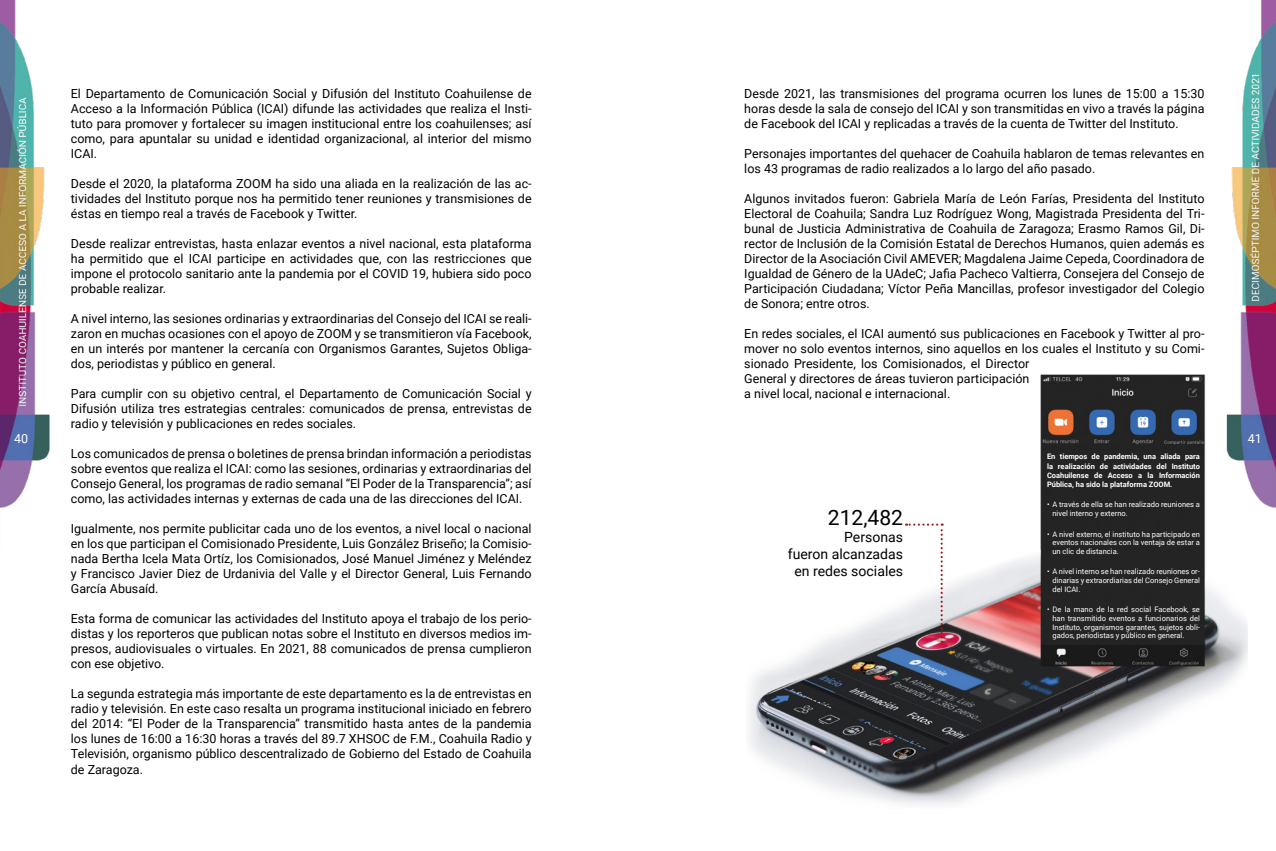
<style>
.page{position:relative;width:1276px;height:851px;background:#fff}
.page>*{position:absolute;margin:0;border:0;box-sizing:border-box;transform-origin:0 0}
.t1{font:21.12px "Roboto";color:#000}
.t2{font:14px/16.9px "Roboto";color:#000;text-align:right}
.t3{font:12.5px/15px "Roboto";color:#000;text-align:justify}
.t4{font:12.5px "Roboto";color:#fff}
.t5{font:7.5px/8.6px "Roboto";color:#fff;text-align:justify}
.t6{font:700 7.5px/9px "Roboto";color:#fff;text-align:justify}
</style>
<div class="page">
<img style="left:0;top:0;width:1276px;height:805px">
<p class="t3" style="left:71px;top:86px;width:462px">El Departamento de Comunicación Social y Difusión del Instituto Coahuilense de Acceso a la Información Pública (ICAI) difunde las actividades que realiza el Insti&shy;tuto para promover y fortalecer su imagen institucional entre los coahuilenses; así como, para apuntalar su unidad e identidad organizacional, al interior del mismo ICAI.</p>
<p class="t3" style="left:71px;top:176px;width:462px">Desde el 2020, la plataforma ZOOM ha sido una aliada en la realización de las ac&shy;tividades del Instituto porque nos ha permitido tener reuniones y transmisiones de éstas en tiempo real a través de Facebook y Twitter.</p>
<p class="t3" style="left:71px;top:236px;width:462px">Desde realizar entrevistas, hasta enlazar eventos a nivel nacional, esta plataforma ha permitido que el ICAI participe en actividades que, con las restricciones que impone el protocolo sanitario ante la pandemia por el COVID 19, hubiera sido poco probable realizar.</p>
<p class="t3" style="left:71px;top:311px;width:462px">A nivel interno, las sesiones ordinarias y extraordinarias del Consejo del ICAI se reali&shy;zaron en muchas ocasiones con el apoyo de ZOOM y se transmitieron vía Facebook, en un interés por mantener la cercanía con Organismos Garantes, Sujetos Obliga&shy;dos, periodistas y público en general.</p>
<p class="t3" style="left:71px;top:386px;width:462px">Para cumplir con su objetivo central, el Departamento de Comunicación Social y Difusión utiliza tres estrategias centrales: comunicados de prensa, entrevistas de radio y televisión y publicaciones en redes sociales.</p>
<p class="t3" style="left:71px;top:446px;width:462px">Los comunicados de prensa o boletines de prensa brindan información a periodistas sobre eventos que realiza el ICAI: como las sesiones, ordinarias y extraordinarias del Consejo General, los programas de radio semanal “El Poder de la Transparencia”; así como, las actividades internas y externas de cada una de las direcciones del ICAI.</p>
<p class="t3" style="left:71px;top:521px;width:462px">Igualmente, nos permite publicitar cada uno de los eventos, a nivel local o nacional en los que participan el Comisionado Presidente, Luis González Briseño; la Comisio&shy;nada Bertha Icela Mata Ortíz, los Comisionados, José Manuel Jiménez y Meléndez y Francisco Javier Diez de Urdanivia del Valle y el Director General, Luis Fernando García Abusaíd.</p>
<p class="t3" style="left:71px;top:611px;width:462px">Esta forma de comunicar las actividades del Instituto apoya el trabajo de los perio&shy;distas y los reporteros que publican notas sobre el Instituto en diversos medios im&shy;presos, audiovisuales o virtuales. En 2021, 88 comunicados de prensa cumplieron con ese objetivo.</p>
<p class="t3" style="left:71px;top:686px;width:462px">La segunda estrategia más importante de este departamento es la de entrevistas en radio y televisión. En este caso resalta un programa institucional iniciado en febrero del 2014: “El Poder de la Transparencia” transmitido hasta antes de la pandemia los lunes de 16:00 a 16:30 horas a través del 89.7 XHSOC de F.M., Coahuila Radio y Televisión, organismo público descentralizado de Gobierno del Estado de Coahuila de Zaragoza.</p>
<p class="t3" style="left:744px;top:86px;width:462px">Desde 2021, las transmisiones del programa ocurren los lunes de 15:00 a 15:30 horas desde la sala de consejo del ICAI y son transmitidas en vivo a través la página de Facebook del ICAI y replicadas a través de la cuenta de Twitter del Instituto.</p>
<p class="t3" style="left:744px;top:146px;width:461px">Personajes importantes del quehacer de Coahuila hablaron de temas relevantes en los 43 programas de radio realizados a lo largo del año pasado.</p>
<p class="t3" style="left:744px;top:191px;width:462px">Algunos invitados fueron: Gabriela María de León Farías, Presidenta del Instituto Electoral de Coahuila; Sandra Luz Rodríguez Wong, Magistrada Presidenta del Tri&shy;bunal de Justicia Administrativa de Coahuila de Zaragoza; Erasmo Ramos Gil, Di&shy;rector de Inclusión de la Comisión Estatal de Derechos Humanos, quien además es Director de la Asociación Civil AMEVER; Magdalena Jaime Cepeda, Coordinadora de Igualdad de Género de la UAdeC; Jafia Pacheco Valtierra, Consejera del Consejo de Participación Ciudadana; Víctor Peña Mancillas, profesor investigador del Colegio de Sonora; entre otros.</p>
<p class="t3" style="left:744px;top:326px;width:462px;text-align:left">En redes sociales, el ICAI aumentó sus publicaciones en Facebook y Twitter al pro&shy;mover no solo eventos internos, sino aquellos en los cuales el Instituto y su Comi&shy;sionado Presidente, los Comisionados, el Director<br>General y directores de áreas tuvieron participación<br>a nivel local, nacional e internacional.</p>
<p class="t4" style="left:14px;top:429px;width:16px">40</p>
<p class="t4" style="left:1247px;top:429px;width:16px">41</p>
<p class="t6" style="left:1047px;top:452px;width:154px">En tiempos de pandemia, una aliada para la realización de actividades del Instituto Coahuilense de Acceso a la Información Pública, ha sido la plataforma ZOOM.</p>
<p class="t5" style="left:1052px;top:500px;width:149px;text-indent:-5px">• A través de ella se han realizado reuniones a nivel interno y externo.</p>
<p class="t5" style="left:1052px;top:529px;width:149px;text-indent:-5px">• A nivel externo, el instituto ha participado en eventos nacionales con la ventaja de estar a un clic de distancia.</p>
<p class="t5" style="left:1052px;top:567px;width:149px;text-indent:-5px">• A nivel interno se han realizado reuniones or&shy;dinarias y extraordiarias del Consejo General del ICAI.</p>
<p class="t5" style="left:1052px;top:605px;width:149px;text-indent:-5px">• De la mano de la red social Facebook, se han transmitido eventos a funcionarios del Instituto, organismos garantes, sujetos obli&shy;gados, periodistas y público en general.</p>
<h1 class="t1" style="left:828px;top:502px;width:77px">212,482</h1>
<p class="t2" style="left:788px;top:528px;width:117px">Personas<br>fueron alcanzadas en redes sociales</p>
</div>
